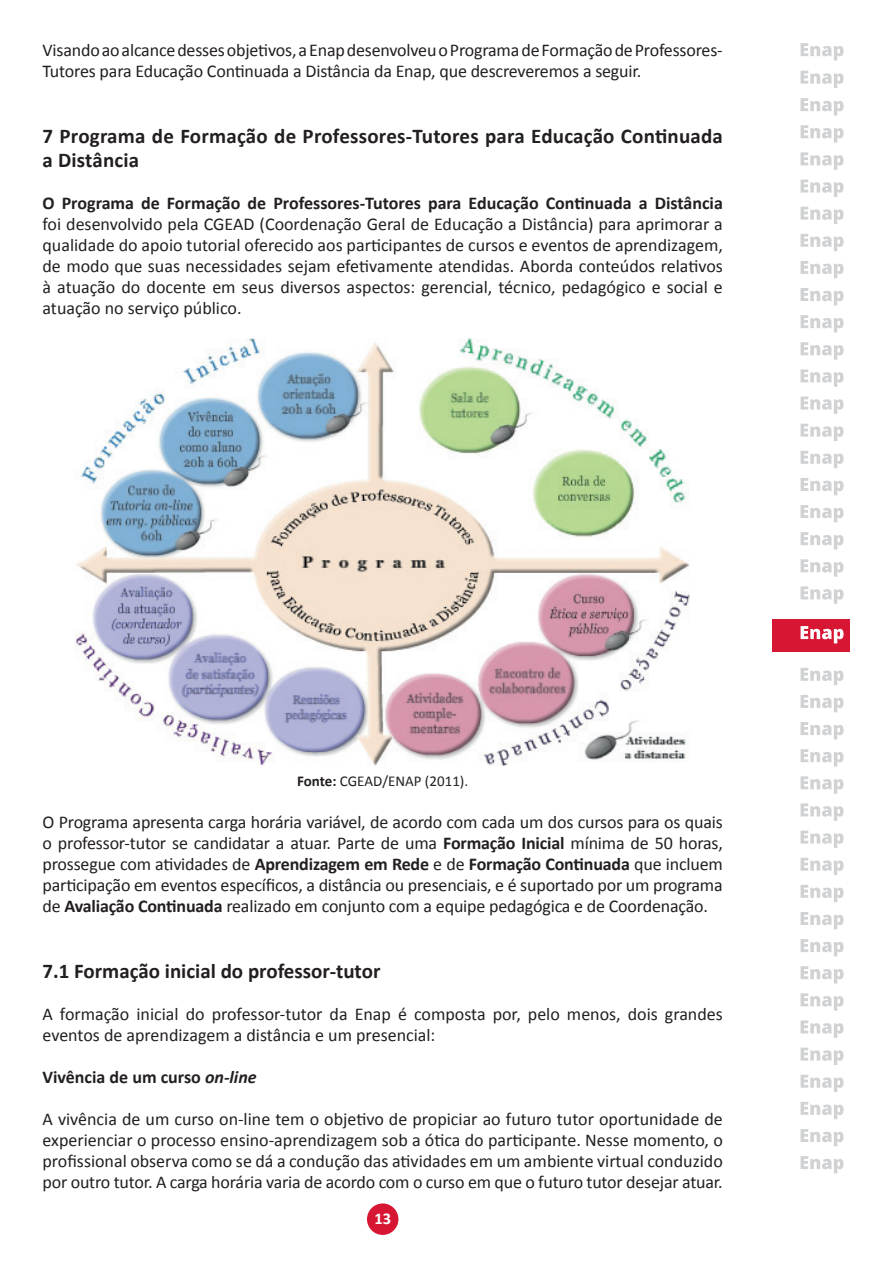
<style>
.page{position:relative;width:893px;height:1263px;background:#fff}
.page>*{position:absolute;margin:0;border:0;box-sizing:border-box;transform-origin:0 0}
.t1{font:700 21px/24px "Calibri";letter-spacing:.005em;color:#231f20}
.t2{font:18px/21px "Calibri";letter-spacing:-.01em;color:#231f20;text-align:justify}
.t3{font:700 18px "Calibri";color:#231f20}
.t4{font:700 16.5px "Calibri";color:#fff}
.t5{font:15px "Calibri";color:#231f20}
.s1{font-weight:700}
.s2{font-style:italic}
</style>
<div class="page">
<div style="left:367px;top:1203px;width:31px;height:32px;background:#d71634;border-radius:50%"></div>
<div style="left:772px;top:619px;width:77px;height:32px;background:#d71634"></div>
<svg style="left:801px;top:626px;width:43px;height:17px"></svg>
<svg style="left:801px;top:98px;width:43px;height:17px"></svg>
<svg style="left:801px;top:125px;width:43px;height:18px"></svg>
<svg style="left:801px;top:152px;width:43px;height:18px"></svg>
<svg style="left:801px;top:180px;width:43px;height:17px"></svg>
<svg style="left:801px;top:207px;width:43px;height:17px"></svg>
<svg style="left:801px;top:234px;width:43px;height:17px"></svg>
<svg style="left:801px;top:261px;width:43px;height:17px"></svg>
<svg style="left:801px;top:288px;width:43px;height:17px"></svg>
<svg style="left:801px;top:315px;width:43px;height:17px"></svg>
<svg style="left:801px;top:342px;width:43px;height:18px"></svg>
<svg style="left:801px;top:369px;width:43px;height:18px"></svg>
<svg style="left:801px;top:397px;width:43px;height:17px"></svg>
<svg style="left:801px;top:424px;width:43px;height:17px"></svg>
<svg style="left:801px;top:451px;width:43px;height:17px"></svg>
<svg style="left:801px;top:478px;width:43px;height:17px"></svg>
<svg style="left:801px;top:505px;width:43px;height:17px"></svg>
<svg style="left:801px;top:532px;width:43px;height:17px"></svg>
<svg style="left:801px;top:559px;width:43px;height:18px"></svg>
<svg style="left:801px;top:586px;width:43px;height:18px"></svg>
<svg style="left:801px;top:668px;width:43px;height:17px"></svg>
<svg style="left:801px;top:695px;width:43px;height:17px"></svg>
<svg style="left:801px;top:722px;width:43px;height:17px"></svg>
<svg style="left:801px;top:749px;width:43px;height:17px"></svg>
<svg style="left:801px;top:776px;width:43px;height:18px"></svg>
<svg style="left:801px;top:803px;width:43px;height:18px"></svg>
<svg style="left:801px;top:830px;width:43px;height:18px"></svg>
<svg style="left:801px;top:858px;width:43px;height:17px"></svg>
<svg style="left:801px;top:885px;width:43px;height:17px"></svg>
<svg style="left:801px;top:912px;width:43px;height:17px"></svg>
<svg style="left:801px;top:939px;width:43px;height:17px"></svg>
<svg style="left:801px;top:966px;width:43px;height:17px"></svg>
<svg style="left:801px;top:993px;width:43px;height:18px"></svg>
<svg style="left:801px;top:1020px;width:43px;height:18px"></svg>
<svg style="left:801px;top:1047px;width:43px;height:18px"></svg>
<svg style="left:801px;top:1075px;width:43px;height:17px"></svg>
<svg style="left:801px;top:1102px;width:43px;height:17px"></svg>
<svg style="left:801px;top:1129px;width:43px;height:17px"></svg>
<svg style="left:801px;top:1156px;width:43px;height:17px"></svg>
<svg style="left:801px;top:71px;width:43px;height:17px"></svg>
<svg style="left:801px;top:43px;width:43px;height:18px"></svg>
<img style="left:75px;top:339px;width:615px;height:426px">
<p class="t2" style="left:43px;top:40px;width:682px">Visando ao alcance desses objetivos, a Enap desenvolveu o Programa de Formação de Professores-<br>Tutores para Educação Continuada a Distância da Enap, que descreveremos a seguir.</p>
<p class="t1" style="left:43px;top:124px;width:682px">7 Programa de Formação de Professores-Tutores para Educação Continuada a Distância</p>
<p class="t3" style="left:43px;top:192px;width:682px">O Programa de Formação de Professores-Tutores para Educação Continuada a Distância</p>
<p class="t2" style="left:43px;top:214px;width:682px">foi desenvolvido pela CGEAD (Coordenação Geral de Educação a Distância) para aprimorar a qualidade do apoio tutorial oferecido aos participantes de cursos e eventos de aprendizagem, de modo que suas necessidades sejam efetivamente atendidas. Aborda conteúdos relativos à atuação do docente em seus diversos aspectos: gerencial, técnico, pedagógico e social e atuação no serviço público.</p>
<p class="t5" style="left:297px;top:772px;width:173px"><span class="s1">Fonte:</span> CGEAD/ENAP (2011).</p>
<p class="t2" style="left:43px;top:812px;width:682px">O Programa apresenta carga horária variável, de acordo com cada um dos cursos para os quais o professor-tutor se candidatar a atuar. Parte de uma <span class="s1">Formação Inicial</span> mínima de 50 horas, prossegue com atividades de <span class="s1">Aprendizagem em Rede</span> e de <span class="s1">Formação Continuada</span> que incluem participação em eventos específicos, a distância ou presenciais, e é suportado por um programa de <span class="s1">Avaliação Continuada</span> realizado em conjunto com a equipe pedagógica e de Coordenação.</p>
<p class="t1" style="left:43px;top:959px;width:339px">7.1 Formação inicial do professor-tutor</p>
<p class="t2" style="left:43px;top:1004px;width:682px">A formação inicial do professor-tutor da Enap é composta por, pelo menos, dois grandes eventos de aprendizagem a distância e um presencial:</p>
<p class="t3" style="left:43px;top:1066px;width:216px">Vivência de um curso <span class="s2">on-line</span></p>
<p class="t2" style="left:43px;top:1109px;width:682px">A vivência de um curso on-line tem o objetivo de propiciar ao futuro tutor oportunidade de experienciar o processo ensino-aprendizagem sob a ótica do participante. Nesse momento, o profissional observa como se dá a condução das atividades em um ambiente virtual conduzido por outro tutor. A carga horária varia de acordo com o curso em que o futuro tutor desejar atuar.</p>
<p class="t4" style="left:374px;top:1208px;width:18px">13</p>
</div>
